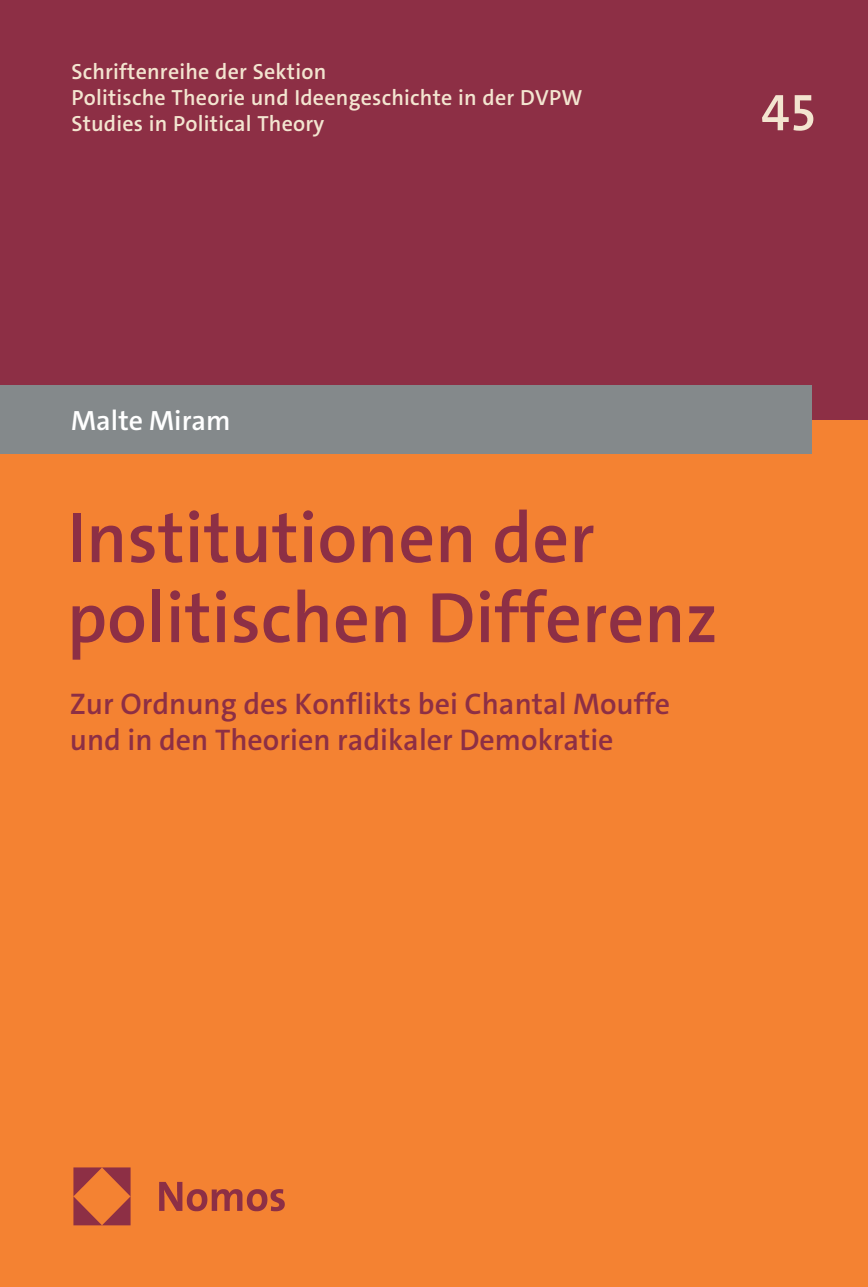
<style>
.page{position:relative;width:868px;height:1287px;background:#fff}
.page>*{position:absolute;margin:0;border:0;box-sizing:border-box;transform-origin:0 0}
.t1{font:600 72px/80px "The Sans C5";color:#8d2f45}
.t2{font:600 52px "The Sans C5";color:#f3e5d0}
.t3{font:600 30px/36px "The Sans C5";color:#8d2f45}
.t4{font:600 28px "The Sans C5";color:#fff}
.t5{font:600 22px/26.4px "The Sans C5";letter-spacing:.01em;color:#f3e5d0}
</style>
<div class="page">
<div style="left:0;top:407px;width:867px;height:880px;background:#f48232"></div>
<div style="left:0;top:0;width:867px;height:420px;background:#8d2f45"></div>
<div style="left:0;top:386px;width:811px;height:68px;background:#84898b"></div>
<img style="left:74px;top:1167px;width:211px;height:58px">
<p class="t5" style="left:71px;top:58px;width:512px">Schriftenreihe der Sektion<br>Politische Theorie und Ideengeschichte in der DVPW<br>Studies in Political Theory</p>
<h2 class="t2" style="left:761px;top:79px;width:55px">45</h2>
<p class="t4" style="left:71px;top:403px;width:161px">Malte Miram</p>
<h1 class="t1" style="left:67px;top:498px;width:652px">Institutionen der politischen Differenz</h1>
<h3 class="t3" style="left:70px;top:686px;width:601px">Zur Ordnung des Konflikts bei Chantal Mouffe und in den Theorien radikaler Demokratie</h3>
</div>
